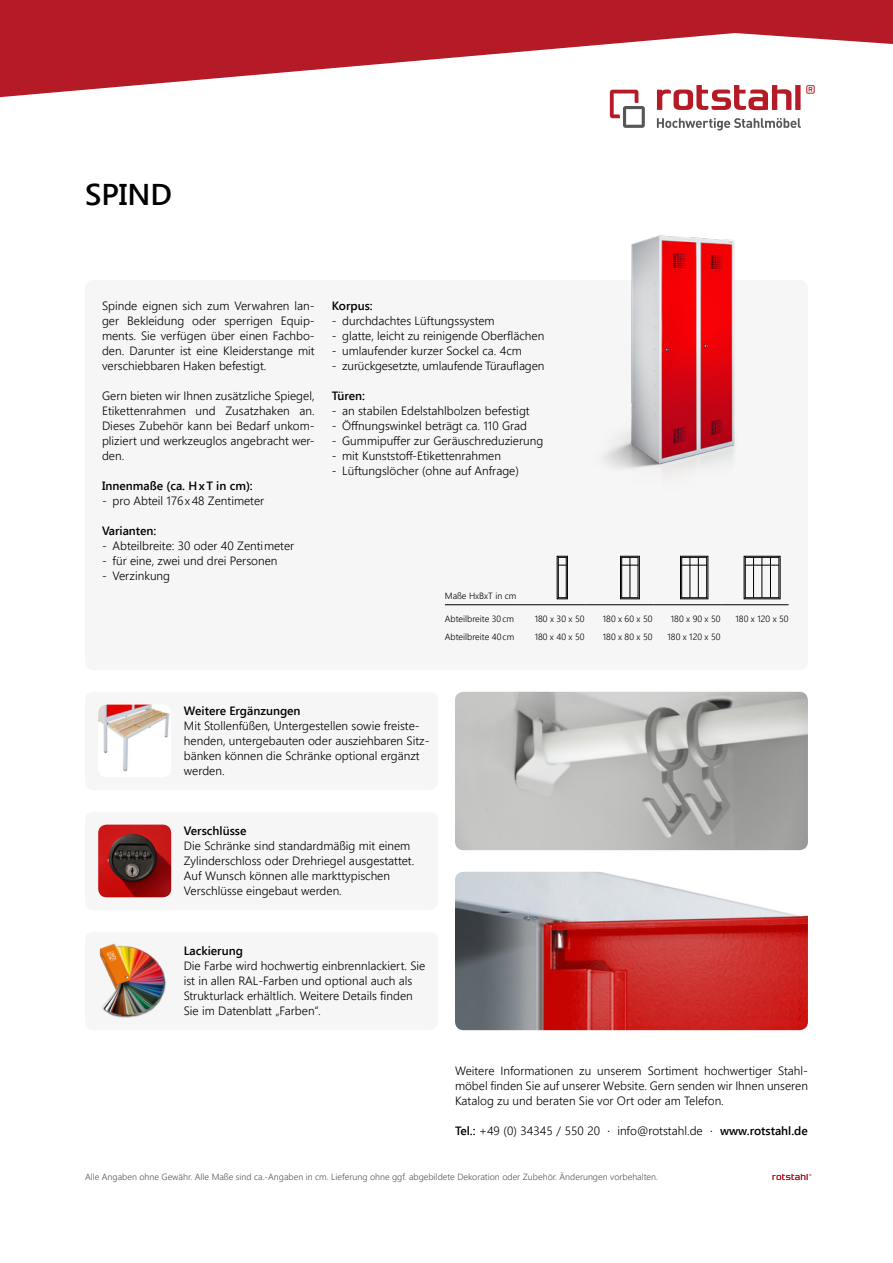
<style>
.page{position:relative;width:893px;height:1263px;background:#fff}
.page>*{position:absolute;margin:0;border:0;box-sizing:border-box;transform-origin:0 0}
.t1{font:600 30px "Segoe UI";color:#000}
.t2{font:300 12px/15px "Segoe UI";color:#000}
.t3{font:600 12px "Segoe UI";color:#000}
.t4{font:300 9px "Segoe UI";color:#565655}
.t5{font:300 9px "Segoe UI";color:#000}
.s1{font-weight:600}
.s2{font-weight:400}
</style>
<div class="page">
<div style="left:85px;top:812px;width:353px;height:98px;background:#f6f6f6;border-radius:9px"></div>
<div style="left:85px;top:692px;width:353px;height:98px;background:#f6f6f6;border-radius:9px"></div>
<img style="left:98px;top:825px;width:73px;height:72px">
<div style="left:98px;top:705px;width:73px;height:72px;background:#fff;border-radius:9px"></div>
<img style="left:98px;top:705px;width:72px;height:67px">
<div style="left:85px;top:932px;width:353px;height:98px;background:#f6f6f6;border-radius:9px"></div>
<img style="left:455px;top:692px;width:353px;height:158px">
<img style="left:455px;top:872px;width:353px;height:158px">
<img style="left:99px;top:943px;width:67px;height:75px">
<div style="left:85px;top:280px;width:723px;height:390px;background:#f6f6f6;border-radius:9px"></div>
<img style="left:604px;top:235px;width:131px;height:239px">
<div style="left:557px;top:556px;width:11px;height:43px;border:1px solid #000"></div>
<div style="left:558px;top:557px;width:8px;height:41px;border:1px solid #000"></div>
<div style="left:620px;top:556px;width:20px;height:43px;border:1px solid #000"></div>
<div style="left:621px;top:557px;width:17px;height:41px;border:1px solid #000"></div>
<svg style="left:622px;top:565px;width:16px;height:1px"></svg>
<hr style="left:630px;top:557px;width:1px;height:41px;background:#000">
<div style="left:680px;top:556px;width:28px;height:43px;border:1px solid #000"></div>
<div style="left:681px;top:557px;width:26px;height:41px;border:1px solid #000"></div>
<svg style="left:682px;top:565px;width:25px;height:1px"></svg>
<hr style="left:690px;top:557px;width:1px;height:41px;background:#000">
<hr style="left:698px;top:557px;width:1px;height:41px;background:#000">
<div style="left:744px;top:556px;width:36px;height:43px;border:1px solid #000"></div>
<div style="left:745px;top:557px;width:34px;height:41px;border:1px solid #000"></div>
<hr style="left:770px;top:557px;width:1px;height:41px;background:#000">
<hr style="left:745px;top:565px;width:34px;height:1px;background:#000">
<hr style="left:753px;top:557px;width:1px;height:41px;background:#000">
<hr style="left:762px;top:557px;width:1px;height:41px;background:#000">
<hr style="left:445px;top:604px;width:72px;height:1px;background:#000">
<hr style="left:517px;top:604px;width:68px;height:1px;background:#000">
<hr style="left:585px;top:604px;width:68px;height:1px;background:#000">
<hr style="left:653px;top:604px;width:68px;height:1px;background:#000">
<hr style="left:721px;top:604px;width:68px;height:1px;background:#000">
<svg style="left:772px;top:1174px;width:39px;height:6px"></svg>
<svg style="left:0;top:0;width:893px;height:128px"></svg>
<svg style="left:657px;top:85px;width:158px;height:25px"></svg>
<svg style="left:657px;top:118px;width:144px;height:13px"></svg>
<svg style="left:610px;top:90px;width:35px;height:38px"></svg>
<h1 class="t1" style="left:85px;top:173px;width:89px">SPIND</h1>
<p class="t2" style="left:102px;top:298px;width:214px;text-align:justify">Spinde eignen sich zum Verwahren lan&shy;ger Bekleidung oder sperrigen Equip&shy;ments. Sie verfügen über einen Fachbo&shy;den. Darunter ist eine Kleiderstange mit verschiebbaren Haken befestigt.</p>
<p class="t2" style="left:102px;top:388px;width:214px;text-align:justify">Gern bieten wir Ihnen zusätzliche Spiegel, Etikettenrahmen und Zusatzhaken an.<br>Dieses Zubehör kann bei Bedarf unkom&shy;pliziert und werkzeuglos angebracht wer&shy;den.</p>
<p class="t3" style="left:102px;top:477px;width:152px">Innenmaße (ca. HxT in cm):</p>
<p class="t2" style="left:102px;top:493px;width:164px">- pro Abteil 176x48 Zentimeter</p>
<p class="t3" style="left:102px;top:522px;width:56px">Varianten:</p>
<p class="t2" style="left:102px;top:538px;width:194px">- Abteilbreite: 30 oder 40 Zentimeter</p>
<p class="t2" style="left:102px;top:553px;width:177px">- für eine, zwei und drei Personen</p>
<p class="t2" style="left:102px;top:568px;width:70px">- Verzinkung</p>
<p class="t3" style="left:332px;top:297px;width:43px">Korpus:</p>
<p class="t2" style="left:332px;top:313px;width:165px">- durchdachtes Lüftungssystem</p>
<p class="t2" style="left:332px;top:328px;width:214px">- glatte, leicht zu reinigende Oberflächen</p>
<p class="t2" style="left:332px;top:343px;width:192px">- umlaufender kurzer Sockel ca. 4cm</p>
<p class="t2" style="left:332px;top:358px;width:214px">- zurückgesetzte, umlaufende Türauflagen</p>
<p class="t3" style="left:332px;top:387px;width:35px">Türen:</p>
<p class="t2" style="left:332px;top:403px;width:200px">- an stabilen Edelstahlbolzen befestigt</p>
<p class="t2" style="left:332px;top:418px;width:197px">- Öffnungswinkel beträgt ca. 110 Grad</p>
<p class="t2" style="left:332px;top:433px;width:213px">- Gummipuffer zur Geräuschreduzierung</p>
<p class="t2" style="left:332px;top:448px;width:171px">- mit Kunststoff-Etikettenrahmen</p>
<p class="t2" style="left:332px;top:463px;width:189px">- Lüftungslöcher (ohne auf Anfrage)</p>
<p class="t5" style="left:445px;top:589px;width:73px">Maße HxBxT in cm</p>
<p class="t5" style="left:445px;top:612px;width:71px">Abteilbreite 30cm</p>
<p class="t5" style="left:535px;top:612px;width:51px">180 x 30 x 50</p>
<p class="t5" style="left:603px;top:612px;width:51px">180 x 60 x 50</p>
<p class="t5" style="left:671px;top:612px;width:51px">180 x 90 x 50</p>
<p class="t5" style="left:736px;top:612px;width:54px">180 x 120 x 50</p>
<p class="t5" style="left:445px;top:630px;width:71px">Abteilbreite 40cm</p>
<p class="t5" style="left:535px;top:630px;width:51px">180 x 40 x 50</p>
<p class="t5" style="left:603px;top:630px;width:51px">180 x 80 x 50</p>
<p class="t5" style="left:668px;top:630px;width:54px">180 x 120 x 50</p>
<p class="t3" style="left:184px;top:702px;width:118px">Weitere Ergänzungen</p>
<p class="t2" style="left:184px;top:718px;width:247px">Mit Stollenfüßen, Untergestellen sowie freiste&shy;henden, untergebauten oder ausziehbaren Sitz&shy;bänken können die Schränke optional ergänzt werden.</p>
<p class="t3" style="left:184px;top:822px;width:64px">Verschlüsse</p>
<p class="t2" style="left:184px;top:838px;width:232px">Die Schränke sind standardmäßig mit einem Zylinderschloss oder Drehriegel ausgestattet.<br>Auf Wunsch können alle markttypischen Verschlüsse eingebaut werden.</p>
<p class="t3" style="left:184px;top:942px;width:61px">Lackierung</p>
<p class="t2" style="left:184px;top:958px;width:243px">Die Farbe wird hochwertig einbrennlackiert. Sie ist in allen RAL-Farben und optional auch als Strukturlack erhältlich. Weitere Details finden Sie im Datenblatt „Farben“.</p>
<p class="t2" style="left:455px;top:1063px;width:354px;text-align:justify">Weitere Informationen zu unserem Sortiment hochwertiger Stahl&shy;möbel finden Sie auf unserer Website. Gern senden wir Ihnen unseren Katalog zu und beraten Sie vor Ort oder am Telefon.</p>
<p class="t2" style="left:455px;top:1123px;width:354px"><span class="s1">Tel.:</span> +49 (0) 34345 / 550 20 <span class="s2">·</span> info@rotstahl.de <span class="s2">·</span> <span class="s1">www.rotstahl.de</span></p>
<p class="t4" style="left:85px;top:1170px;width:575px">Alle Angaben ohne Gewähr. Alle Maße sind ca.-Angaben in cm. Lieferung ohne ggf. abgebildete Dekoration oder Zubehör. Änderungen vorbehalten.</p>
</div>
